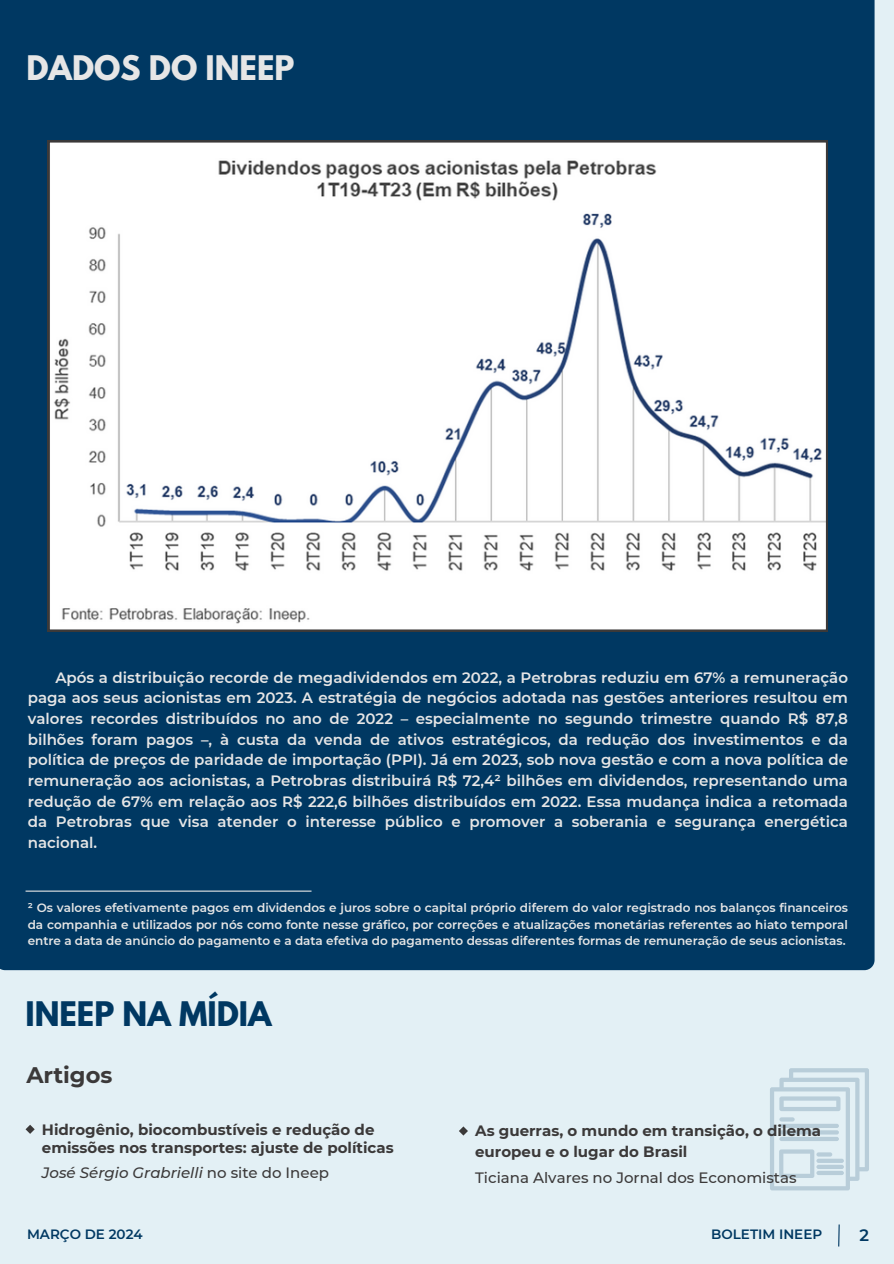
<style>
.page{position:relative;width:894px;height:1264px;background:#fff}
.page>*{position:absolute;margin:0;border:0;box-sizing:border-box;transform-origin:0 0}
.t1{font:700 30px "League Spartan";color:#e6e6e6}
.t2{font:700 30px "League Spartan";color:#003862}
.t3{font:700 22.5px "Montserrat";color:#3b3939}
.t4{font:600 16.5px "Montserrat";color:#003862}
.t5{font:600 15px/20.7px "Montserrat";color:#e6e6e6;text-align:justify}
.t6{font:700 15px/18.3px "Montserrat";color:#3b3939}
.t7{font:500 15px "Montserrat";color:#3b3939}
.t8{font:italic 500 15px "Montserrat";color:#3b3939}
.t9{font:600 13.5px "Montserrat";color:#003862}
.t10{font:600 12px/16.5px "Montserrat";color:#e6e6e6;text-align:justify}
.s1{font-style:normal}
</style>
<div class="page">
<div style="left:0;top:0;width:893px;height:1263px;background:#e3f0f5"></div>
<div style="left:0;top:0;width:874px;height:970px;background:#003862"></div>
<svg style="left:48px;top:140px;width:779px;height:491px;background:#f4f5f6"></svg>
<svg style="left:838px;top:1224px;width:2px;height:23px"></svg>
<svg style="left:770px;top:1068px;width:98px;height:122px"></svg>
<svg style="left:26px;top:1124px;width:9px;height:9px"></svg>
<svg style="left:459px;top:1126px;width:9px;height:9px"></svg>
<img style="left:194px;top:149px;width:499px;height:57px">
<hr style="left:26px;top:890px;width:285px;height:1px;background:#e6e6e6">
<h1 class="t1" style="left:26px;top:53px;width:269px">DADOS DO INEEP</h1>
<h4 class="t5" style="left:28px;top:667px;width:821px;text-indent:28px">Após a distribuição recorde de megadividendos em 2022, a Petrobras reduziu em 67% a remuneração paga aos seus acionistas em 2023. A estratégia de negócios adotada nas gestões anteriores resultou em valores recordes distribuídos no ano de 2022 – especialmente no segundo trimestre quando R$ 87,8 bilhões foram pagos –, à custa da venda de ativos estratégicos, da redução dos investimentos e da política de preços de paridade de importação (PPI). Já em 2023, sob nova gestão e com a nova política de remuneração aos acionistas, a Petrobras distribuirá R$ 72,4² bilhões em dividendos, representando uma redução de 67% em relação aos R$ 222,6 bilhões distribuídos em 2022. Essa mudança indica a retomada da Petrobras que visa atender o interesse público e promover a soberania e segurança energética nacional.</h4>
<p class="t10" style="left:28px;top:899px;width:821px">² Os valores efetivamente pagos em dividendos e juros sobre o capital próprio diferem do valor registrado nos balanços financeiros da companhia e utilizados por nós como fonte nesse gráfico, por correções e atualizações monetárias referentes ao hiato temporal entre a data de anúncio do pagamento e a data efetiva do pagamento dessas diferentes formas de remuneração de seus acionistas.</p>
<p class="t2" style="left:26px;top:998px;width:247px">INEEP NA MÍDIA</p>
<h4 class="t3" style="left:26px;top:1061px;width:87px">Artigos</h4>
<h2 class="t6" style="left:42px;top:1119px;width:353px">Hidrogênio, biocombustíveis e redução de emissões nos transportes: ajuste de políticas</h2>
<h4 class="t8" style="left:42px;top:1163px;width:288px">José Sérgio Grabrielli <span class="s1">no site do Ineep</span></h4>
<h3 class="t9" style="left:27px;top:1225px;width:117px">MARÇO DE 2024</h3>
<h4 class="t6" style="left:475px;top:1120px;width:347px;line-height:20.7px">As guerras, o mundo em transição, o dilema europeu e o lugar do Brasil</h4>
<h4 class="t7" style="left:475px;top:1168px;width:323px">Ticiana Alvares no Jornal dos Economistas</h4>
<p class="t9" style="left:711px;top:1225px;width:112px">BOLETIM INEEP</p>
<p class="t4" style="left:859px;top:1225px;width:11px">2</p>
</div>
